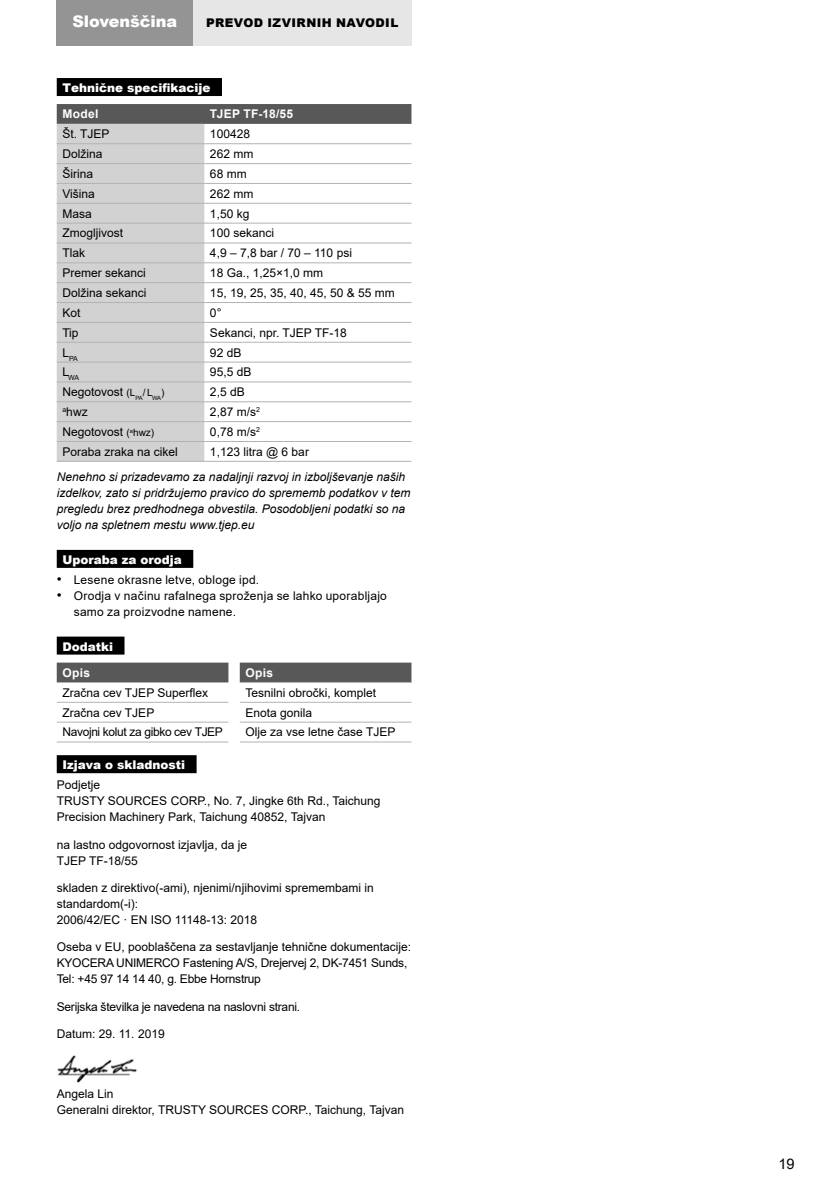
<style>
.page{position:relative;width:840px;height:1191px;background:#fff}
.page>*{position:absolute;margin:0;border:0;box-sizing:border-box;transform-origin:0 0}
.t1{font:900 16px "Arial";color:#fff}
.t2{font:14.6px "Arial";color:#000}
.brødtekst{font:12px/16px "Arial";color:#000}
.t3{font:italic 12px/16px "Arial";color:#000}
.brødtekst-2{font:12px/16px "Arial";letter-spacing:-.02em;color:#000}
.brødtekst-3{font:12px/16px "Arial";letter-spacing:.02em;color:#000}
.Overskrift_med_baggr{font:900 12px "Arial";color:#fff}
.brødtekst-4{font:12px "Arial";letter-spacing:-.03em;color:#000}
.t4{font:700 12px "Arial";letter-spacing:.03em;color:#fff}
.t5{font:900 12px "Arial";letter-spacing:.035em;color:#000}
.brødtekst-5{font:7px "Arial";color:#000}
.s1{font-size:10px}
.s2{font-size:14px}
</style>
<div class="page">
<div style="left:57px;top:0;width:136px;height:45px;background:#949494"></div>
<div style="left:193px;top:0;width:218px;height:45px;background:#e6e6e6"></div>
<div style="left:57px;top:78px;width:165px;height:18px;background:#000"></div>
<div style="left:57px;top:550px;width:136px;height:18px;background:#000"></div>
<div style="left:57px;top:636px;width:67px;height:18px;background:#000"></div>
<div style="left:57px;top:755px;width:139px;height:18px;background:#000"></div>
<div style="left:57px;top:104px;width:354px;height:20px;background:#585858"></div>
<div style="left:57px;top:124px;width:147px;height:337px;background:#d2d2d2"></div>
<hr style="left:57px;top:143px;width:147px;height:1px;background:#b3b3b3">
<hr style="left:204px;top:143px;width:207px;height:1px;background:#b3b3b3">
<hr style="left:57px;top:163px;width:147px;height:1px;background:#b3b3b3">
<hr style="left:204px;top:163px;width:207px;height:1px;background:#b3b3b3">
<hr style="left:57px;top:183px;width:147px;height:1px;background:#b3b3b3">
<hr style="left:204px;top:183px;width:207px;height:1px;background:#b3b3b3">
<hr style="left:57px;top:203px;width:147px;height:1px;background:#b3b3b3">
<hr style="left:204px;top:203px;width:207px;height:1px;background:#b3b3b3">
<hr style="left:57px;top:223px;width:147px;height:1px;background:#b3b3b3">
<hr style="left:204px;top:223px;width:207px;height:1px;background:#b3b3b3">
<hr style="left:57px;top:242px;width:147px;height:1px;background:#b3b3b3">
<hr style="left:204px;top:242px;width:207px;height:1px;background:#b3b3b3">
<hr style="left:57px;top:262px;width:147px;height:1px;background:#b3b3b3">
<hr style="left:204px;top:262px;width:207px;height:1px;background:#b3b3b3">
<hr style="left:57px;top:282px;width:147px;height:1px;background:#b3b3b3">
<hr style="left:204px;top:282px;width:207px;height:1px;background:#b3b3b3">
<hr style="left:57px;top:302px;width:147px;height:1px;background:#b3b3b3">
<hr style="left:204px;top:302px;width:207px;height:1px;background:#b3b3b3">
<hr style="left:57px;top:322px;width:147px;height:1px;background:#b3b3b3">
<hr style="left:204px;top:322px;width:207px;height:1px;background:#b3b3b3">
<hr style="left:57px;top:342px;width:147px;height:1px;background:#b3b3b3">
<hr style="left:204px;top:342px;width:207px;height:1px;background:#b3b3b3">
<hr style="left:57px;top:361px;width:147px;height:1px;background:#b3b3b3">
<hr style="left:204px;top:361px;width:207px;height:1px;background:#b3b3b3">
<hr style="left:57px;top:381px;width:147px;height:1px;background:#b3b3b3">
<hr style="left:204px;top:381px;width:207px;height:1px;background:#b3b3b3">
<hr style="left:57px;top:401px;width:147px;height:1px;background:#b3b3b3">
<hr style="left:204px;top:401px;width:207px;height:1px;background:#b3b3b3">
<hr style="left:57px;top:421px;width:147px;height:1px;background:#b3b3b3">
<hr style="left:204px;top:421px;width:207px;height:1px;background:#b3b3b3">
<hr style="left:57px;top:441px;width:147px;height:1px;background:#b3b3b3">
<hr style="left:204px;top:441px;width:207px;height:1px;background:#b3b3b3">
<hr style="left:57px;top:461px;width:147px;height:1px;background:#b3b3b3">
<hr style="left:204px;top:461px;width:207px;height:1px;background:#b3b3b3">
<svg style="left:57px;top:662px;width:354px;height:20px;background:#626262"></svg>
<hr style="left:57px;top:702px;width:171px;height:1px;background:#b3b3b3">
<hr style="left:57px;top:721px;width:171px;height:1px;background:#b3b3b3">
<hr style="left:57px;top:741px;width:171px;height:1px;background:#b3b3b3">
<hr style="left:240px;top:682px;width:171px;height:1px;background:#b3b3b3">
<hr style="left:240px;top:702px;width:171px;height:1px;background:#b3b3b3">
<hr style="left:240px;top:721px;width:171px;height:1px;background:#b3b3b3">
<hr style="left:240px;top:741px;width:171px;height:1px;background:#b3b3b3">
<img style="left:57px;top:1055px;width:80px;height:27px">
<p class="t1" style="left:72px;top:10px;width:106px">Slovenščina</p>
<p class="t5" style="left:206px;top:14px;width:194px">PREVOD IZVIRNIH NAVODIL</p>
<p class="Overskrift_med_baggr" style="left:62px;top:79px;width:150px">Tehnične specifikacije</p>
<p class="t4" style="left:62px;top:106px;width:38px">Model</p>
<p class="t4" style="left:210px;top:106px;width:85px">TJEP TF-18/55</p>
<p class="brødtekst" style="left:62px;top:126px;width:49px">Št. TJEP</p>
<p class="brødtekst" style="left:210px;top:126px;width:42px">100428</p>
<p class="brødtekst" style="left:62px;top:146px;width:42px">Dolžina</p>
<p class="brødtekst" style="left:210px;top:146px;width:45px">262 mm</p>
<p class="brødtekst" style="left:62px;top:166px;width:32px">Širina</p>
<p class="brødtekst" style="left:210px;top:166px;width:38px">68 mm</p>
<p class="brødtekst" style="left:62px;top:185px;width:34px">Višina</p>
<p class="brødtekst" style="left:210px;top:185px;width:45px">262 mm</p>
<p class="brødtekst" style="left:62px;top:205px;width:31px">Masa</p>
<p class="brødtekst" style="left:210px;top:205px;width:41px">1,50 kg</p>
<p class="brødtekst" style="left:62px;top:225px;width:62px">Zmogljivost</p>
<p class="brødtekst" style="left:210px;top:225px;width:66px">100 sekanci</p>
<p class="brødtekst" style="left:62px;top:245px;width:24px">Tlak</p>
<p class="brødtekst" style="left:210px;top:245px;width:143px">4,9 – 7,8 bar / 70 – 110 psi</p>
<p class="brødtekst" style="left:62px;top:265px;width:85px">Premer sekanci</p>
<p class="brødtekst" style="left:210px;top:265px;width:115px">18 Ga., 1,25×1,0 mm</p>
<p class="brødtekst" style="left:62px;top:285px;width:86px">Dolžina sekanci</p>
<p class="brødtekst" style="left:210px;top:285px;width:186px">15, 19, 25, 35, 40, 45, 50 &amp; 55 mm</p>
<p class="brødtekst" style="left:62px;top:304px;width:20px">Kot</p>
<p class="brødtekst" style="left:210px;top:304px;width:13px">0°</p>
<p class="brødtekst" style="left:62px;top:324px;width:18px">Tip</p>
<p class="brødtekst" style="left:210px;top:324px;width:138px">Sekanci, npr. TJEP TF-18</p>
<p class="brødtekst-5" style="left:62px;top:353px;width:17px"><sup>L</sup>PA</p>
<p class="brødtekst" style="left:210px;top:344px;width:33px">92 dB</p>
<p class="brødtekst-5" style="left:62px;top:373px;width:18px"><sup>L</sup>WA</p>
<p class="brødtekst" style="left:210px;top:364px;width:43px">95,5 dB</p>
<p class="brødtekst" style="left:62px;top:384px;width:103px">Negotovost <span class="s1">(L</span><sub>PA</sub><span class="s1">/ L</span><sub>WA</sub><span class="s1">)</span></p>
<p class="brødtekst" style="left:210px;top:384px;width:36px">2,5 dB</p>
<p class="brødtekst" style="left:62px;top:404px;width:27px"><sup>a</sup>hwz</p>
<p class="brødtekst" style="left:210px;top:404px;width:51px">2,87 m/s<sup>2</sup></p>
<p class="brødtekst" style="left:62px;top:423px;width:93px">Negotovost <span class="s1">(</span><sup>a</sup><span class="s1">hwz)</span></p>
<p class="brødtekst" style="left:210px;top:423px;width:51px">0,78 m/s<sup>2</sup></p>
<p class="brødtekst" style="left:62px;top:443px;width:117px">Poraba zraka na cikel</p>
<p class="brødtekst" style="left:210px;top:443px;width:100px">1,123 litra @ 6 bar</p>
<p class="t3" style="left:57px;top:469px;width:355px">Nenehno si prizadevamo za nadaljnji razvoj in izboljševanje naših izdelkov, zato si pridržujemo pravico do sprememb podatkov v tem pregledu brez predhodnega obvestila. Posodobljeni podatki so na voljo na spletnem mestu www.tjep.eu</p>
<p class="Overskrift_med_baggr" style="left:62px;top:551px;width:121px">Uporaba za orodja</p>
<p class="brødtekst-3" style="left:57px;top:571px;width:204px"><span class="s2">•</span> Lesene okrasne letve, obloge ipd.</p>
<p class="brødtekst-3" style="left:74px;top:587px;width:314px;text-indent:-17px"><span class="s2">•</span> Orodja v načinu rafalnega sproženja se lahko uporabljajo samo za proizvodne namene.</p>
<p class="Overskrift_med_baggr" style="left:62px;top:637px;width:52px">Dodatki</p>
<p class="t4" style="left:62px;top:664px;width:29px">Opis</p>
<p class="t4" style="left:245px;top:664px;width:29px">Opis</p>
<p class="brødtekst" style="left:62px;top:684px;width:147px">Zračna cev TJEP Superflex</p>
<p class="brødtekst" style="left:245px;top:684px;width:132px">Tesnilni obročki, komplet</p>
<p class="brødtekst" style="left:62px;top:704px;width:93px">Zračna cev TJEP</p>
<p class="brødtekst" style="left:245px;top:704px;width:68px">Enota gonila</p>
<p class="brødtekst-4" style="left:62px;top:724px;width:162px">Navojni kolut za gibko cev TJEP</p>
<p class="brødtekst" style="left:245px;top:724px;width:151px">Olje za vse letne čase TJEP</p>
<p class="Overskrift_med_baggr" style="left:62px;top:756px;width:124px">Izjava o skladnosti</p>
<p class="brødtekst" style="left:57px;top:777px;width:45px">Podjetje</p>
<p class="brødtekst" style="left:57px;top:793px;width:325px">TRUSTY SOURCES CORP., No. 7, Jingke 6th Rd., Taichung<br>Precision Machinery Park, Taichung 40852, Tajvan</p>
<p class="brødtekst" style="left:57px;top:836px;width:192px">na lastno odgovornost izjavlja, da je</p>
<p class="brødtekst" style="left:57px;top:852px;width:82px">TJEP TF-18/55</p>
<p class="brødtekst" style="left:57px;top:879px;width:318px">skladen z direktivo(-ami), njenimi/njihovimi spremembami in standardom(-i):<br>2006/42/EC · EN ISO 11148-13: 2018</p>
<p class="brødtekst" style="left:57px;top:939px;width:356px">Oseba v EU, pooblaščena za sestavljanje tehnične dokumentacije:</p>
<p class="brødtekst-2" style="left:57px;top:955px;width:352px">KYOCERA UNIMERCO Fastening A/S, Drejervej 2, DK-7451 Sunds,<br>Tel: +45 97 14 14 40, g. Ebbe Hornstrup</p>
<p class="brødtekst-2" style="left:57px;top:998px;width:245px">Serijska številka je navedena na naslovni strani.</p>
<p class="brødtekst" style="left:57px;top:1025px;width:109px">Datum: 29. 11. 2019</p>
<p class="brødtekst" style="left:57px;top:1086px;width:58px">Angela Lin</p>
<p class="brødtekst" style="left:57px;top:1102px;width:349px">Generalni direktor, TRUSTY SOURCES CORP., Taichung, Tajvan</p>
<p class="t2" style="left:777px;top:1153px;width:18px">19</p>
</div>
